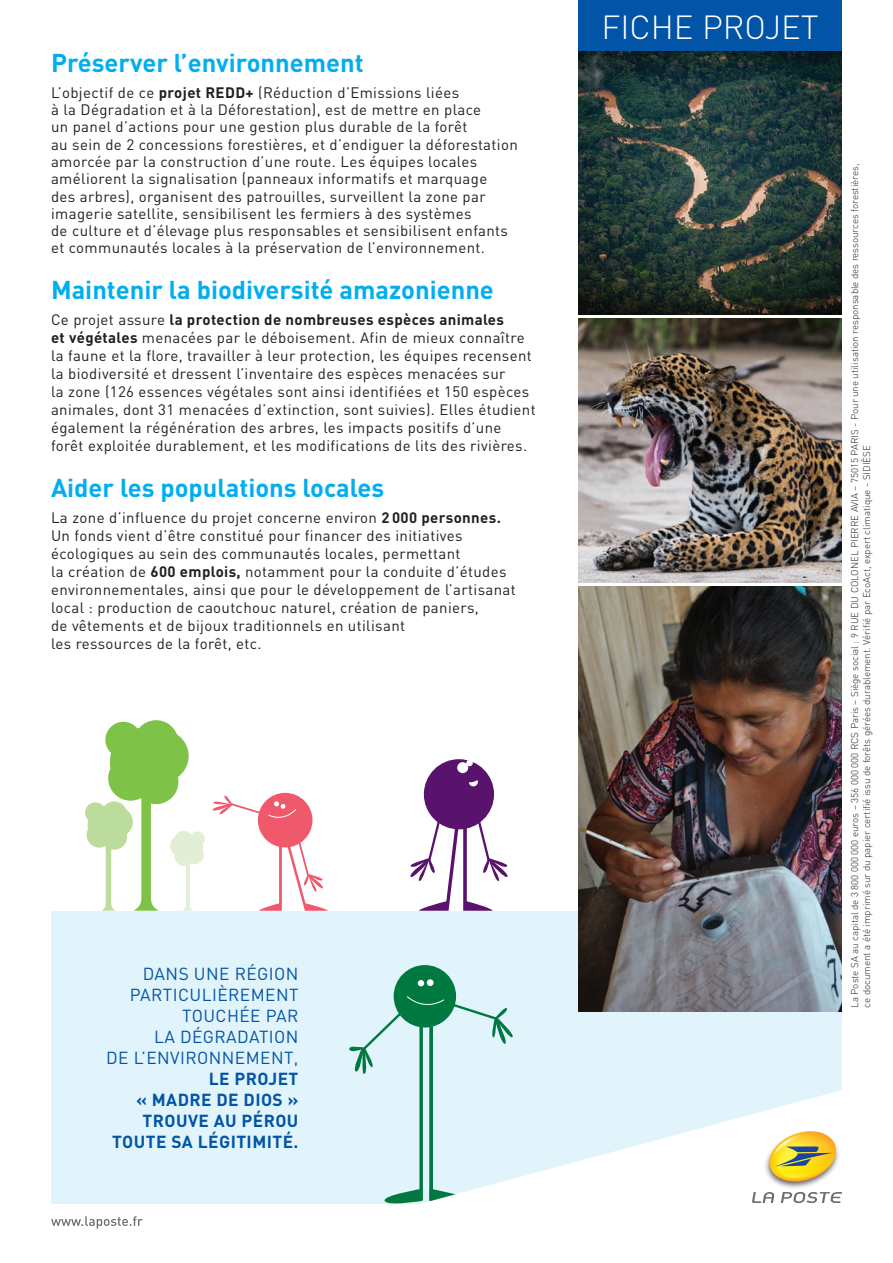
<style>
.page{position:relative;width:893px;height:1263px;background:#fff}
.page>*{position:absolute;margin:0;border:0;box-sizing:border-box;transform-origin:0 0}
.t1{font:300 33px "DIN";color:#fff}
.t2{font:700 25.5px "DIN";color:#00aeef}
.t3{font:17.25px/21px "DIN";letter-spacing:.025em;color:#0154a6;text-align:right}
.t4{font:700 17.25px/21px "DIN";letter-spacing:.025em;color:#0154a6;text-align:right}
.t5{font:15px/18px "DIN";letter-spacing:.025em;color:#231f20}
.t6{font:300 9.75px/12px "DIN";color:#231f20}
.s1{font-weight:700}
</style>
<div class="page">
<div style="left:51px;top:911px;width:791px;height:292px;background:#e1f4fc"></div>
<div style="left:578px;top:0;width:264px;height:51px;background:#0154a6"></div>
<img style="left:578px;top:51px;width:264px;height:264px">
<img style="left:578px;top:319px;width:264px;height:264px">
<img style="left:578px;top:587px;width:264px;height:425px">
<div style="left:394px;top:965px;width:62px;height:62px;background:#007940;border-radius:50%"></div>
<svg style="left:418px;top:980px;width:6px;height:6px"></svg>
<div style="left:427px;top:979px;width:7px;height:7px;background:#fff;border-radius:50%"></div>
<svg style="left:348px;top:995px;width:165px;height:209px"></svg>
<div style="left:424px;top:759px;width:70px;height:70px;background:#5a136d;border-radius:50%"></div>
<div style="left:457px;top:762px;width:11px;height:11px;background:#fff;border-radius:50%"></div>
<div style="left:466px;top:760px;width:7px;height:6px;background:#fff;border-radius:50%"></div>
<svg style="left:459px;top:771px;width:19px;height:14px"></svg>
<svg style="left:410px;top:812px;width:98px;height:99px"></svg>
<div style="left:258px;top:793px;width:54px;height:54px;background:#f0596c;border-radius:50%"></div>
<svg style="left:212px;top:794px;width:85px;height:28px"></svg>
<svg style="left:259px;top:834px;width:69px;height:77px"></svg>
<svg style="left:85px;top:720px;width:120px;height:191px"></svg>
<svg style="left:51px;top:1216px;width:92px;height:13px"></svg>
<svg style="left:390px;top:1084px;width:453px;height:120px"></svg>
<svg style="left:781px;top:1192px;width:61px;height:11px"></svg>
<svg style="left:752px;top:1192px;width:22px;height:11px"></svg>
<img style="left:761px;top:1129px;width:81px;height:63px">
<svg style="left:768px;top:1131px;width:68px;height:51px;background:#dcc664"></svg>
<h2 class="t2" style="left:51px;top:46px;width:314px">Préserver l’environnement</h2>
<p class="t5" style="left:51px;top:84px;width:468px;line-height:17.2px">L’objectif de ce <span class="s1">projet REDD+</span> (Réduction d’Emissions liées<br>à la Dégradation et à la Déforestation), est de mettre en place<br>un panel d’actions pour une gestion plus durable de la forêt<br>au sein de 2 concessions forestières, et d’endiguer la déforestation amorcée par la construction d’une route. Les équipes locales améliorent la signalisation (panneaux informatifs et marquage<br>des arbres), organisent des patrouilles, surveillent la zone par imagerie satellite, sensibilisent les fermiers à des systèmes<br>de culture et d’élevage plus responsables et sensibilisent enfants et communautés locales à la préservation de l’environnement.</p>
<h2 class="t2" style="left:51px;top:273px;width:444px">Maintenir la biodiversité amazonienne</h2>
<p class="t5" style="left:51px;top:311px;width:486px">Ce projet assure <span class="s1">la protection de nombreuses espèces animales<br>et végétales</span> menacées par le déboisement. Afin de mieux connaître la faune et la flore, travailler à leur protection, les équipes recensent la biodiversité et dressent l’inventaire des espèces menacées sur<br>la zone (126 essences végétales sont ainsi identifiées et 150 espèces animales, dont 31 menacées d’extinction, sont suivies). Elles étudient également la régénération des arbres, les impacts positifs d’une forêt exploitée durablement, et les modifications de lits des rivières.</p>
<h2 class="t2" style="left:51px;top:471px;width:335px">Aider les populations locales</h2>
<p class="t5" style="left:51px;top:509px;width:466px">La zone d’influence du projet concerne environ <span class="s1">2 000 personnes.<br></span>Un fonds vient d’être constitué pour financer des initiatives écologiques au sein des communautés locales, permettant<br>la création de <span class="s1">600 emplois,</span> notamment pour la conduite d’études environnementales, ainsi que pour le développement de l’artisanat local : production de caoutchouc naturel, création de paniers,<br>de vêtements et de bijoux traditionnels en utilisant<br>les ressources de la forêt, etc.</p>
<p class="t3" style="left:106px;top:963px;width:194px">DANS UNE RÉGION<br>PARTICULIÈREMENT<br>TOUCHÉE PAR<br>LA DÉGRADATION<br>DE L’ENVIRONNEMENT,</p>
<p class="t4" style="left:112px;top:1067px;width:188px">LE PROJET<br>« MADRE DE DIOS »<br>TROUVE AU PÉROU<br>TOUTE SA LÉGITIMITÉ.</p>
<h1 class="t1" style="left:601px;top:7px;width:219px">FICHE PROJET</h1>
<p class="t6" style="left:849px;top:1008px;width:845px;rotate:-90deg">La Poste SA au capital de 3 800 000 000 euros – 356 000 000 RCS Paris – Siège social : 9 RUE DU COLONEL PIERRE AVIA – 75015 PARIS - Pour une utilisation responsable des ressources forestières, ce document a été imprimé sur du papier certifié issu de forêts gérées durablement. Vérifié par EcoAct, expert climatique - SIDIÈSE</p>
</div>
